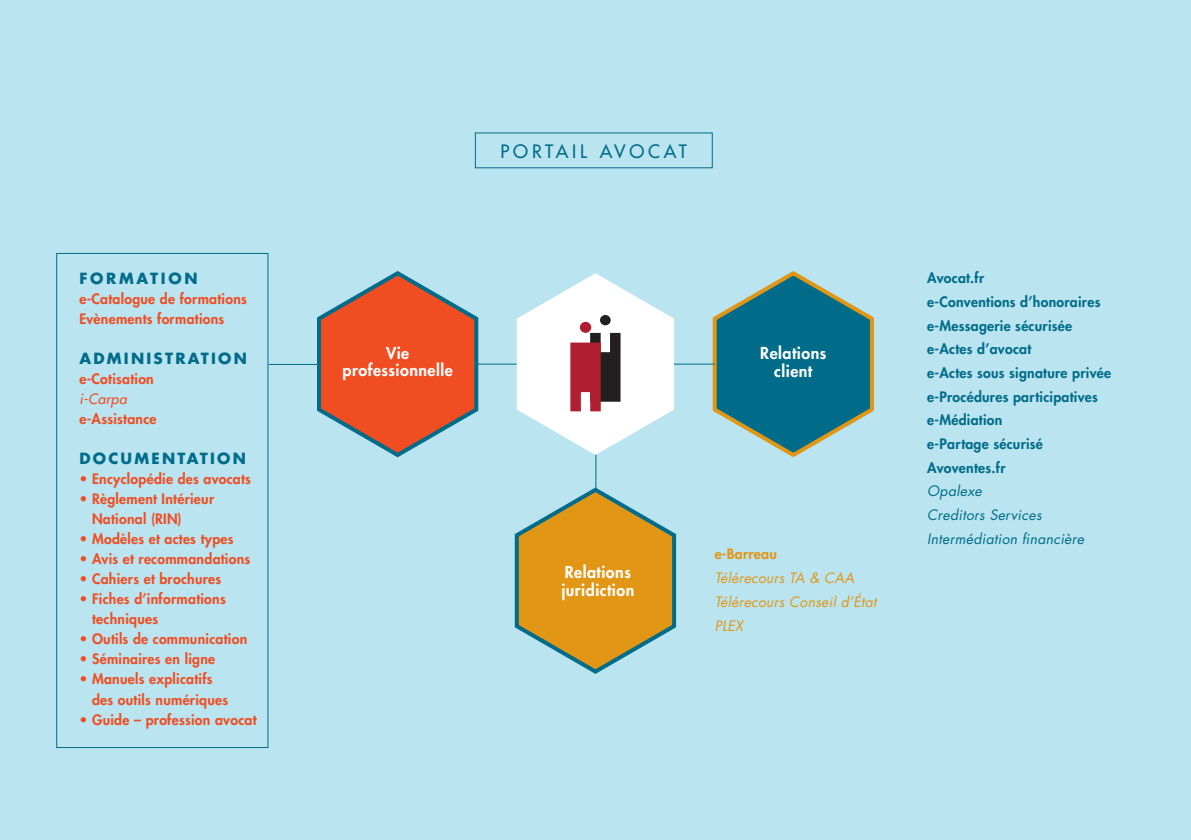
<style>
.page{position:relative;width:1191px;height:840px;background:#fff}
.page>*{position:absolute;margin:0;border:0;box-sizing:border-box;transform-origin:0 0}
.t1{font:500 18px "Futura Std";letter-spacing:.21em;color:#006c89}
.t2{font:800 16px/18px "Futura Std";letter-spacing:.03em;color:#fff;text-align:center}
.t3{font:700 15px "Futura Std";letter-spacing:.15em;color:#006c89}
.t4{font:700 15px "Futura Std";letter-spacing:.18em;color:#006c89}
.t5{font:800 14px/20px "Futura Std";letter-spacing:.02em;color:#f04d22}
.t6{font:800 14px/23.6px "Futura Std";letter-spacing:.02em;color:#006c89}
.t7{font:italic 14px/23.6px "Futura Std";letter-spacing:.02em;color:#006c89}
.t8{font:italic 14px/23.6px "Futura Std";letter-spacing:.02em;color:#e29616}
.t9{font:800 14px "Futura Std";letter-spacing:.02em;color:#e29616}
.t10{font:italic 500 14px "Futura Std";letter-spacing:.02em;color:#f04d22}
</style>
<div class="page">
<div style="left:0;top:0;width:1191px;height:839px;background:#bae4ef"></div>
<div style="left:56px;top:253px;width:212px;height:494px;border:1px solid #006c89"></div>
<hr style="left:269px;top:364px;width:50px;height:1px;background:#006c89">
<hr style="left:476px;top:363px;width:41px;height:1px;background:#006c89">
<svg style="left:710px;top:271px;width:164px;height:186px"></svg>
<svg style="left:514px;top:485px;width:163px;height:189px"></svg>
<svg style="left:517px;top:273px;width:157px;height:181px"></svg>
<svg style="left:317px;top:271px;width:165px;height:187px"></svg>
<hr style="left:674px;top:363px;width:40px;height:1px;background:#006c89">
<hr style="left:595px;top:454px;width:1px;height:35px;background:#006c89">
<div style="left:475px;top:132px;width:238px;height:36px;border:1px solid #006c89"></div>
<p class="t4" style="left:79px;top:268px;width:120px">FORMATION</p>
<p class="t5" style="left:79px;top:288px;width:169px">e-Catalogue de formations<br>Evènements formations</p>
<p class="t3" style="left:79px;top:348px;width:169px">ADMINISTRATION</p>
<p class="t5" style="left:79px;top:369px;width:76px">e-Cotisation</p>
<p class="t10" style="left:79px;top:390px;width:49px">i-Carpa</p>
<p class="t5" style="left:79px;top:409px;width:79px">e-Assistance</p>
<p class="t3" style="left:79px;top:448px;width:168px">DOCUMENTATION</p>
<p class="t5" style="left:79px;top:468px;width:173px">• Encyclopédie des avocats</p>
<p class="t5" style="left:92px;top:489px;width:124px;text-indent:-13px">• Règlement Intérieur<br>National (RIN)</p>
<p class="t5" style="left:79px;top:529px;width:156px">• Modèles et actes types</p>
<p class="t5" style="left:79px;top:549px;width:172px">• Avis et recommandations</p>
<p class="t5" style="left:79px;top:569px;width:143px">• Cahiers et brochures</p>
<p class="t5" style="left:92px;top:589px;width:135px;text-indent:-13px">• Fiches d’informations techniques</p>
<p class="t5" style="left:79px;top:629px;width:169px">• Outils de communication</p>
<p class="t5" style="left:79px;top:649px;width:137px">• Séminaires en ligne</p>
<p class="t5" style="left:92px;top:669px;width:138px;text-indent:-13px">• Manuels explicatifs des outils numériques</p>
<p class="t5" style="left:79px;top:709px;width:179px">• Guide – profession avocat</p>
<p class="t1" style="left:500px;top:139px;width:188px">PORTAIL AVOCAT</p>
<p class="t2" style="left:342px;top:345px;width:112px;line-height:16.4px">Vie professionnelle</p>
<p class="t2" style="left:760px;top:344px;width:68px">Relations client</p>
<p class="t2" style="left:561px;top:563px;width:74px;text-align:left">Relations juridiction</p>
<p class="t9" style="left:714px;top:545px;width:64px">e-Barreau</p>
<p class="t8" style="left:714px;top:566px;width:163px">Télérecours TA &amp; CAA<br>Télérecours Conseil d’État<br>PLEX</p>
<p class="t6" style="left:927px;top:266px;width:185px">Avocat.fr<br>e-Conventions d’honoraires e-Messagerie sécurisée e-Actes d’avocat<br>e-Actes sous signature privée e-Procédures participatives e-Médiation<br>e-Partage sécurisé<br>Avoventes.fr</p>
<p class="t7" style="left:927px;top:479px;width:158px">Opalexe<br>Creditors Services<br>Intermédiation financière</p>
</div>
